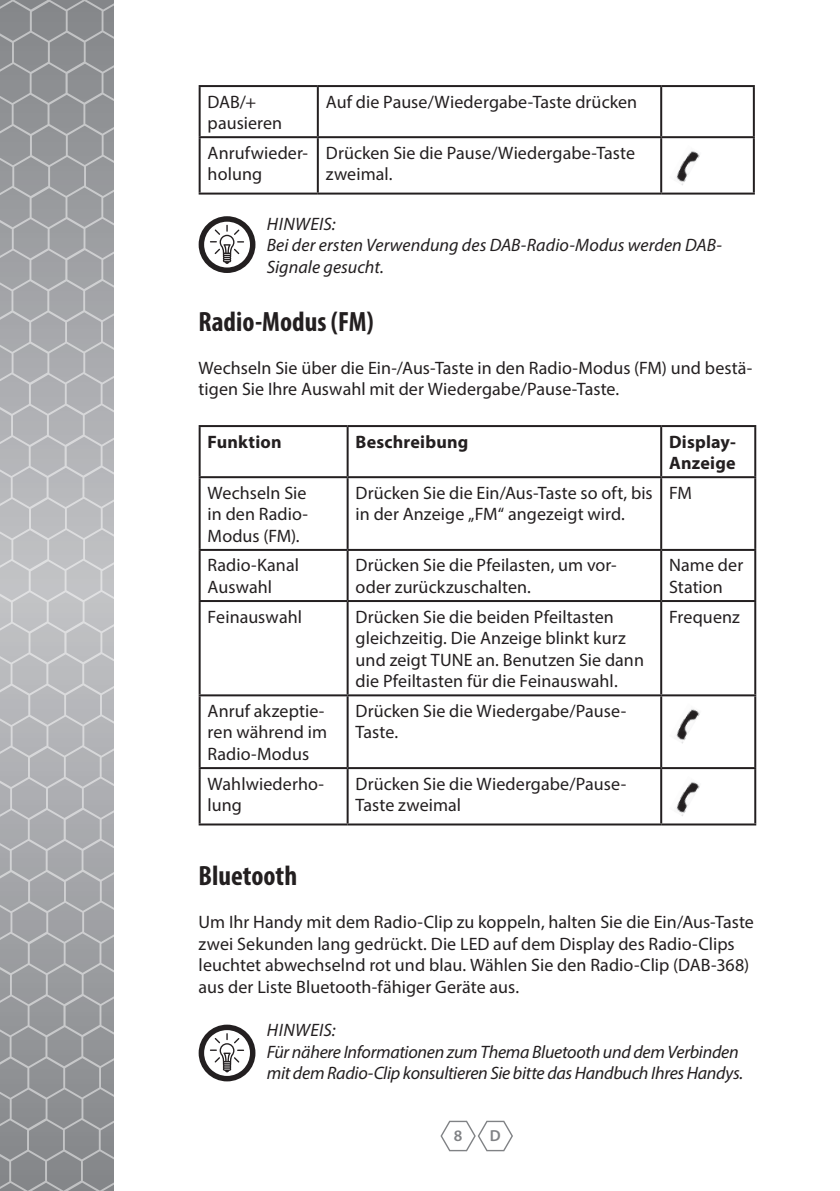
<style>
.page{position:relative;width:840px;height:1191px;background:#fff}
.page>*{position:absolute;margin:0;border:0;box-sizing:border-box;transform-origin:0 0}
.t1{font:700 condensed 28px "Myriad Pro";color:#231f20}
.t2{font:18px/21.6px "Myriad Pro";letter-spacing:.005em;color:#231f20}
.t3{font:italic 18px/21.6px "Myriad Pro";letter-spacing:-.015em;color:#231f20}
.t4{font:italic 18px/21.6px "Myriad Pro";letter-spacing:.005em;color:#231f20}
.t5{font:700 18px/21.6px "Myriad Pro";letter-spacing:.01em;color:#231f20}
.t6{font:600 16px "Myriad Pro";color:#808285}
</style>
<div class="page">
<svg style="left:0;top:0;width:114px;height:1191px;background:#a7a8ac"></svg>
<svg style="left:440px;top:1120px;width:72px;height:31px"></svg>
<hr style="left:198px;top:85px;width:119px;height:2px;background:#231f20">
<hr style="left:198px;top:87px;width:2px;height:49px;background:#231f20">
<hr style="left:317px;top:85px;width:343px;height:2px;background:#231f20">
<hr style="left:316px;top:87px;width:2px;height:49px;background:#231f20">
<hr style="left:660px;top:85px;width:94px;height:2px;background:#231f20">
<hr style="left:659px;top:87px;width:2px;height:49px;background:#231f20">
<hr style="left:752px;top:87px;width:2px;height:49px;background:#231f20">
<hr style="left:198px;top:136px;width:119px;height:2px;background:#231f20">
<hr style="left:198px;top:138px;width:2px;height:55px;background:#231f20">
<hr style="left:317px;top:136px;width:343px;height:2px;background:#231f20">
<hr style="left:316px;top:138px;width:2px;height:55px;background:#231f20">
<hr style="left:660px;top:136px;width:94px;height:2px;background:#231f20">
<hr style="left:659px;top:138px;width:2px;height:55px;background:#231f20">
<hr style="left:752px;top:138px;width:2px;height:55px;background:#231f20">
<hr style="left:198px;top:193px;width:119px;height:2px;background:#231f20">
<hr style="left:317px;top:193px;width:343px;height:2px;background:#231f20">
<hr style="left:660px;top:193px;width:94px;height:2px;background:#231f20">
<img style="left:676px;top:151px;width:24px;height:34px">
<svg style="left:198px;top:216px;width:57px;height:57px"></svg>
<hr style="left:198px;top:425px;width:149px;height:2px;background:#231f20">
<hr style="left:198px;top:427px;width:2px;height:49px;background:#231f20">
<hr style="left:347px;top:425px;width:313px;height:2px;background:#231f20">
<hr style="left:346px;top:427px;width:2px;height:49px;background:#231f20">
<hr style="left:660px;top:425px;width:95px;height:2px;background:#231f20">
<hr style="left:659px;top:427px;width:2px;height:49px;background:#231f20">
<hr style="left:753px;top:427px;width:2px;height:49px;background:#231f20">
<hr style="left:198px;top:476px;width:149px;height:2px;background:#231f20">
<hr style="left:198px;top:478px;width:2px;height:71px;background:#231f20">
<hr style="left:347px;top:476px;width:313px;height:2px;background:#231f20">
<hr style="left:346px;top:478px;width:2px;height:71px;background:#231f20">
<hr style="left:660px;top:476px;width:95px;height:2px;background:#231f20">
<hr style="left:659px;top:478px;width:2px;height:71px;background:#231f20">
<hr style="left:753px;top:478px;width:2px;height:71px;background:#231f20">
<hr style="left:198px;top:549px;width:149px;height:2px;background:#231f20">
<hr style="left:198px;top:551px;width:2px;height:49px;background:#231f20">
<hr style="left:347px;top:549px;width:313px;height:2px;background:#231f20">
<hr style="left:346px;top:551px;width:2px;height:49px;background:#231f20">
<hr style="left:660px;top:549px;width:95px;height:2px;background:#231f20">
<hr style="left:659px;top:551px;width:2px;height:49px;background:#231f20">
<hr style="left:753px;top:551px;width:2px;height:49px;background:#231f20">
<hr style="left:198px;top:600px;width:149px;height:2px;background:#231f20">
<hr style="left:198px;top:602px;width:2px;height:92px;background:#231f20">
<hr style="left:347px;top:600px;width:313px;height:2px;background:#231f20">
<hr style="left:346px;top:602px;width:2px;height:92px;background:#231f20">
<hr style="left:660px;top:600px;width:95px;height:2px;background:#231f20">
<hr style="left:659px;top:602px;width:2px;height:92px;background:#231f20">
<hr style="left:753px;top:602px;width:2px;height:92px;background:#231f20">
<hr style="left:198px;top:694px;width:149px;height:2px;background:#231f20">
<hr style="left:198px;top:696px;width:2px;height:71px;background:#231f20">
<hr style="left:347px;top:694px;width:313px;height:2px;background:#231f20">
<hr style="left:346px;top:696px;width:2px;height:71px;background:#231f20">
<hr style="left:660px;top:694px;width:95px;height:2px;background:#231f20">
<hr style="left:659px;top:696px;width:2px;height:71px;background:#231f20">
<hr style="left:753px;top:696px;width:2px;height:71px;background:#231f20">
<hr style="left:198px;top:767px;width:149px;height:2px;background:#231f20">
<hr style="left:198px;top:769px;width:2px;height:54px;background:#231f20">
<hr style="left:347px;top:767px;width:313px;height:2px;background:#231f20">
<hr style="left:346px;top:769px;width:2px;height:54px;background:#231f20">
<hr style="left:660px;top:767px;width:95px;height:2px;background:#231f20">
<hr style="left:659px;top:769px;width:2px;height:54px;background:#231f20">
<hr style="left:753px;top:769px;width:2px;height:54px;background:#231f20">
<hr style="left:198px;top:823px;width:149px;height:2px;background:#231f20">
<hr style="left:347px;top:823px;width:313px;height:2px;background:#231f20">
<hr style="left:660px;top:823px;width:95px;height:2px;background:#231f20">
<img style="left:676px;top:709px;width:24px;height:34px">
<img style="left:676px;top:782px;width:24px;height:34px">
<svg style="left:198px;top:1024px;width:57px;height:57px"></svg>
<p class="t2" style="left:207px;top:90px;width:76px">DAB/+ pausieren</p>
<p class="t2" style="left:325px;top:90px;width:312px">Auf die Pause/Wiedergabe-Taste drücken</p>
<p class="t2" style="left:207px;top:142px;width:102px">Anrufwieder&shy;holung</p>
<p class="t2" style="left:325px;top:142px;width:310px">Drücken Sie die Pause/Wiedergabe-Taste zweimal.</p>
<p class="t4" style="left:267px;top:213px;width:456px">HINWEIS:<br>Bei der ersten Verwendung des DAB-Radio-Modus werden DAB-<br>Signale gesucht.</p>
<h1 class="t1" style="left:198px;top:304px;width:176px">Radio-Modus (FM)</h1>
<p class="t2" style="left:198px;top:357px;width:555px">Wechseln Sie über die Ein-/Aus-Taste in den Radio-Modus (FM) und bestä&shy;tigen Sie Ihre Auswahl mit der Wiedergabe/Pause-Taste.</p>
<p class="t5" style="left:207px;top:430px;width:75px">Funktion</p>
<p class="t5" style="left:355px;top:430px;width:114px">Beschreibung</p>
<p class="t5" style="left:668px;top:430px;width:68px">Display-<br>Anzeige</p>
<p class="t2" style="left:207px;top:481px;width:102px;text-align:justify">Wechseln Sie in den Radio-Modus (FM).</p>
<p class="t2" style="left:355px;top:481px;width:298px">Drücken Sie die Ein/Aus-Taste so oft, bis in der Anzeige „FM“ angezeigt wird.</p>
<p class="t2" style="left:668px;top:481px;width:24px">FM</p>
<p class="t2" style="left:207px;top:554px;width:93px">Radio-Kanal<br>Auswahl</p>
<p class="t2" style="left:355px;top:554px;width:262px">Drücken Sie die Pfeilasten, um vor&shy;oder zurückzuschalten.</p>
<p class="t2" style="left:668px;top:554px;width:75px">Name der<br>Station</p>
<p class="t2" style="left:207px;top:605px;width:96px">Feinauswahl</p>
<p class="t2" style="left:355px;top:605px;width:290px">Drücken Sie die beiden Pfeiltasten gleichzeitig. Die Anzeige blinkt kurz und zeigt TUNE an. Benutzen Sie dann die Pfeiltasten für die Feinauswahl.</p>
<p class="t2" style="left:668px;top:605px;width:72px">Frequenz</p>
<p class="t2" style="left:207px;top:700px;width:121px">Anruf akzeptie&shy;ren während im<br>Radio-Modus</p>
<p class="t2" style="left:355px;top:700px;width:272px">Drücken Sie die Wiedergabe/Pause-<br>Taste.</p>
<p class="t2" style="left:207px;top:772px;width:118px">Wahlwiederho&shy;lung</p>
<p class="t2" style="left:355px;top:772px;width:272px">Drücken Sie die Wiedergabe/Pause-<br>Taste zweimal</p>
<h1 class="t1" style="left:198px;top:858px;width:100px">Bluetooth</h1>
<p class="t2" style="left:198px;top:910px;width:556px">Um Ihr Handy mit dem Radio-Clip zu koppeln, halten Sie die Ein/Aus-Taste zwei Sekunden lang gedrückt. Die LED auf dem Display des Radio-Clips leuchtet abwechselnd rot und blau. Wählen Sie den Radio-Clip (DAB-368) aus der Liste Bluetooth-fähiger Geräte aus.</p>
<p class="t3" style="left:267px;top:1018px;width:478px">HINWEIS:<br>Für nähere Informationen zum Thema Bluetooth und dem Verbinden mit dem Radio-Clip konsultieren Sie bitte das Handbuch Ihres Handys.</p>
<p class="t6" style="left:453px;top:1125px;width:10px">8</p>
<p class="t6" style="left:489px;top:1125px;width:12px">D</p>
</div>
